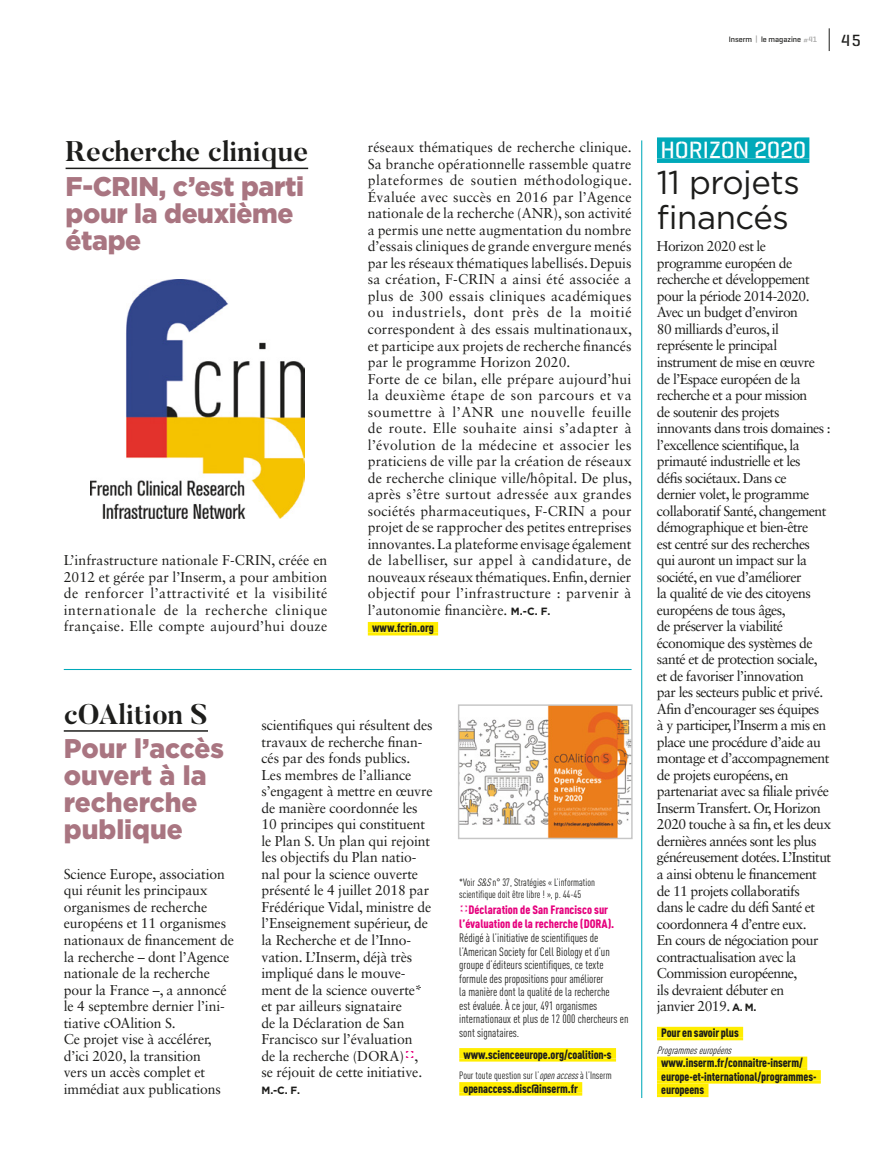
<style>
.page{position:relative;width:893px;height:1149px;background:#fff}
.page>*{position:absolute;margin:0;border:0;box-sizing:border-box;transform-origin:0 0}
.t1{font:33px/35.1px "Gotham";letter-spacing:-.015em;color:#1d1d1b}
.t2{font:700 28.35px "Butler";color:#1d1d1b}
.t3{font:900 27px/27px "Gotham";letter-spacing:-.015em;color:#a97581}
.t4{font:500 24px "Geogrotesque Stencil A";color:#fff}
.t5{font:500 16.5px "Geogrotesque Stencil A";color:#1d1d1b}
.t6{font:14.25px/16.5px "Sabon LT Std";letter-spacing:-.01em;color:#1d1d1b}
.t7{font:14.25px/16.5px "Sabon LT Std";letter-spacing:-.04em;color:#1d1d1b}
.t8{font:condensed 12px/13.5px "DINOT";color:#1d1d1b}
.t9{font:900 condensed 12px/13.5px "DINOT";letter-spacing:-.01em;color:#1d1d1b}
.t10{font:900 condensed 12px/14.4px "DINOT";color:#e6007d}
.t11{font:condensed 10.5px/12px "DINOT";color:#1d1d1b}
.t12{font:italic condensed 10.5px "DINOT";color:#1d1d1b}
.t13{font:700 10.5px "Gotham";color:#1d1d1b}
.t14{font:500 7.95px "Geogrotesque Stencil A";color:#1d1d1b}
.s1{color:#9d9d9c}
.s2{font-family:"Gotham";font-weight:700;font-size:10.5px}
.s3{color:#e6007d}
.s4{font-style:italic}
</style>
<div class="page">
<hr style="left:641px;top:140px;width:1px;height:957px;background:#00a9b9">
<hr style="left:64px;top:668px;width:568px;height:1px;background:#00a9b9">
<div style="left:657px;top:137px;width:152px;height:21px;background:#00a9b9"></div>
<div style="left:657px;top:158px;width:152px;height:5px;background:#00a9b9"></div>
<div style="left:657px;top:1026px;width:86px;height:10px;background:#ffed00"></div>
<hr style="left:657px;top:1036px;width:86px;height:3px;background:#ffed00">
<div style="left:657px;top:1056px;width:150px;height:10px;background:#ffed00"></div>
<hr style="left:657px;top:1066px;width:150px;height:3px;background:#ffed00">
<div style="left:657px;top:1069px;width:164px;height:11px;background:#ffed00"></div>
<hr style="left:657px;top:1080px;width:164px;height:3px;background:#ffed00">
<div style="left:657px;top:1083px;width:51px;height:10px;background:#ffed00"></div>
<hr style="left:657px;top:1093px;width:51px;height:3px;background:#ffed00">
<hr style="left:64px;top:730px;width:144px;height:1px;background:#1d1d1b">
<div style="left:459px;top:1047px;width:157px;height:11px;background:#ffed00"></div>
<hr style="left:459px;top:1058px;width:157px;height:3px;background:#ffed00">
<div style="left:459px;top:1081px;width:123px;height:11px;background:#ffed00"></div>
<hr style="left:459px;top:1092px;width:123px;height:3px;background:#ffed00">
<div style="left:368px;top:621px;width:70px;height:11px;background:#ffed00"></div>
<hr style="left:368px;top:632px;width:70px;height:3px;background:#ffed00">
<hr style="left:66px;top:167px;width:242px;height:2px;background:#1d1d1b">
<img style="left:90px;top:280px;width:215px;height:238px">
<img style="left:460px;top:706px;width:171px;height:130px">
<div style="left:458px;top:704px;width:175px;height:134px;border:1px solid #c6c6c6"></div>
<svg style="left:829px;top:28px;width:1px;height:23px"></svg>
<p class="t14" style="left:729px;top:34px;width:90px">Inserm <span class="s1">|</span> le magazine <span class="s1">#41</span></p>
<p class="t5" style="left:841px;top:30px;width:21px">45</p>
<h2 class="t2" style="left:66px;top:133px;width:244px">Recherche clinique</h2>
<h3 class="t3" style="left:66px;top:172px;width:240px">F-CRIN, c’est parti pour la deuxième étape</h3>
<p class="t6" style="left:64px;top:551px;width:265px;text-align:justify">L’infrastructure nationale F-CRIN, créée en 2012 et gérée par l’Inserm, a pour ambition de renforcer l’attractivité et la visibilité internationale de la recherche clinique française. Elle compte aujourd’hui douze</p>
<p class="t6" style="left:368px;top:139px;width:266px">réseaux thématiques de recherche clinique.<br>Sa branche opérationnelle rassemble quatre plateformes de soutien méthodologique.<br>Évaluée avec succès en 2016 par l’Agence nationale de la recherche (ANR), son activité a permis une nette augmentation du nombre d’essais cliniques de grande envergure menés par les réseaux thématiques labellisés. Depuis sa création, F-CRIN a ainsi été associée a plus de 300 essais cliniques académiques ou industriels, dont près de la moitié correspondent à des essais multinationaux, et participe aux projets de recherche financés par le programme Horizon 2020.<br>Forte de ce bilan, elle prépare aujourd’hui la deuxième étape de son parcours et va soumettre à l’ANR une nouvelle feuille de route. Elle souhaite ainsi s’adapter à l’évolution de la médecine et associer les praticiens de ville par la création de réseaux de recherche clinique ville/hôpital. De plus, après s’être surtout adressée aux grandes sociétés pharmaceutiques, F-CRIN a pour projet de se rapprocher des petites entreprises innovantes. La plateforme envisage également de labelliser, sur appel à candidature, de nouveaux réseaux thématiques. Enfin, dernier objectif pour l’infrastructure : parvenir à l’autonomie financière. <span class="s2">M.-C. F.</span></p>
<p class="t9" style="left:372px;top:621px;width:63px">www.fcrin.org</p>
<h2 class="t2" style="left:64px;top:695px;width:146px">cOAlition S</h2>
<h3 class="t3" style="left:64px;top:734px;width:162px">Pour l’accès ouvert à la recherche publique</h3>
<p class="t6" style="left:64px;top:865px;width:172px">Science Europe, association qui réunit les principaux organismes de recherche européens et 11 organismes nationaux de financement de la recherche – dont l’Agence nationale de la recherche pour la France –, a annoncé le 4 septembre dernier l’ini&shy;tiative cOAlition S.<br>Ce projet vise à accélérer, d’ici 2020, la transition<br>vers un accès complet et immédiat aux publications</p>
<p class="t6" style="left:261px;top:716px;width:173px">scientifiques qui résultent des travaux de recherche finan&shy;cés par des fonds publics.<br>Les membres de l’alliance s’engagent à mettre en œuvre de manière coordonnée les<br>10 principes qui constituent le Plan S. Un plan qui rejoint les objectifs du Plan natio&shy;nal pour la science ouverte présenté le 4 juillet 2018 par<br>Frédérique Vidal, ministre de l’Enseignement supérieur, de la Recherche et de l’Inno&shy;vation. L’Inserm, déjà très impliqué dans le mouve&shy;ment de la science ouverte* et par ailleurs signataire<br>de la Déclaration de San<br>Francisco sur l’évaluation<br>de la recherche (DORA)<span class="s3">✓</span>, se réjouit de cette initiative.</p>
<p class="t13" style="left:261px;top:1082px;width:40px">M.-C. F.</p>
<p class="t11" style="left:459px;top:875px;width:137px">*Voir <span class="s4">S&amp;S</span>n° 37, Stratégies « L’information scientifique doit être libre ! », p. 44-45</p>
<p class="t10" style="left:459px;top:902px;width:157px">✓Déclaration de San Francisco sur l’évaluation de la recherche (DORA).</p>
<p class="t8" style="left:459px;top:930px;width:171px">Rédigé à l’initiative de scientifiques de l’American Society for Cell Biology et d’un groupe d’éditeurs scientifiques, ce texte formule des propositions pour améliorer<br>la manière dont la qualité de la recherche<br>est évaluée. À ce jour, 491 organismes internationaux et plus de 12 000 chercheurs en sont signataires.</p>
<p class="t9" style="left:463px;top:1046px;width:150px">www.scienceeurope.org/coalition-s</p>
<p class="t11" style="left:459px;top:1068px;width:154px">Pour toute question sur l’<span class="s4">openaccess</span>à l’Inserm</p>
<p class="t9" style="left:463px;top:1081px;width:116px">openaccess.disc@inserm.fr</p>
<h3 class="t4" style="left:660px;top:135px;width:147px">HORIZON 2020</h3>
<h1 class="t1" style="left:657px;top:164px;width:144px">11 projets financés</h1>
<p class="t7" style="left:657px;top:238px;width:176px">Horizon 2020 est le programme européen de recherche et développement pour la période 2014-2020.<br>Avec un budget d’environ<br>80 milliards d’euros, il représente le principal instrument de mise en œuvre de l’Espace européen de la recherche et a pour mission<br>de soutenir des projets innovants dans trois domaines : l’excellence scientifique, la primauté industrielle et les<br>défis sociétaux. Dans ce<br>dernier volet, le programme collaboratif Santé, changement démographique et bien-être<br>est centré sur des recherches qui auront un impact sur la société, en vue d’améliorer<br>la qualité de vie des citoyens européens de tous âges,<br>de préserver la viabilité économique des systèmes de santé et de protection sociale, et de favoriser l’innovation<br>par les secteurs public et privé.<br>Afin d’encourager ses équipes<br>à y participer, l’Inserm a mis en place une procédure d’aide au montage et d’accompagnement de projets européens, en partenariat avec sa filiale privée<br>Inserm Transfert. Or, Horizon<br>2020 touche à sa fin, et les deux dernières années sont les plus généreusement dotées. L’Institut a ainsi obtenu le financement de 11 projets collaboratifs<br>dans le cadre du défi Santé et coordonnera 4 d’entre eux.<br>En cours de négociation pour contractualisation avec la<br>Commission européenne,<br>ils devraient débuter en<br>janvier 2019. <span class="s2">A. M.</span></p>
<p class="t9" style="left:661px;top:1025px;width:79px">Pour en savoir plus</p>
<p class="t12" style="left:657px;top:1043px;width:79px">Programmeseuropéens</p>
<p class="t9" style="left:661px;top:1055px;width:157px">www.inserm.fr/connaitre-inserm/ europe-et-international/programmes&shy;europeens</p>
</div>
